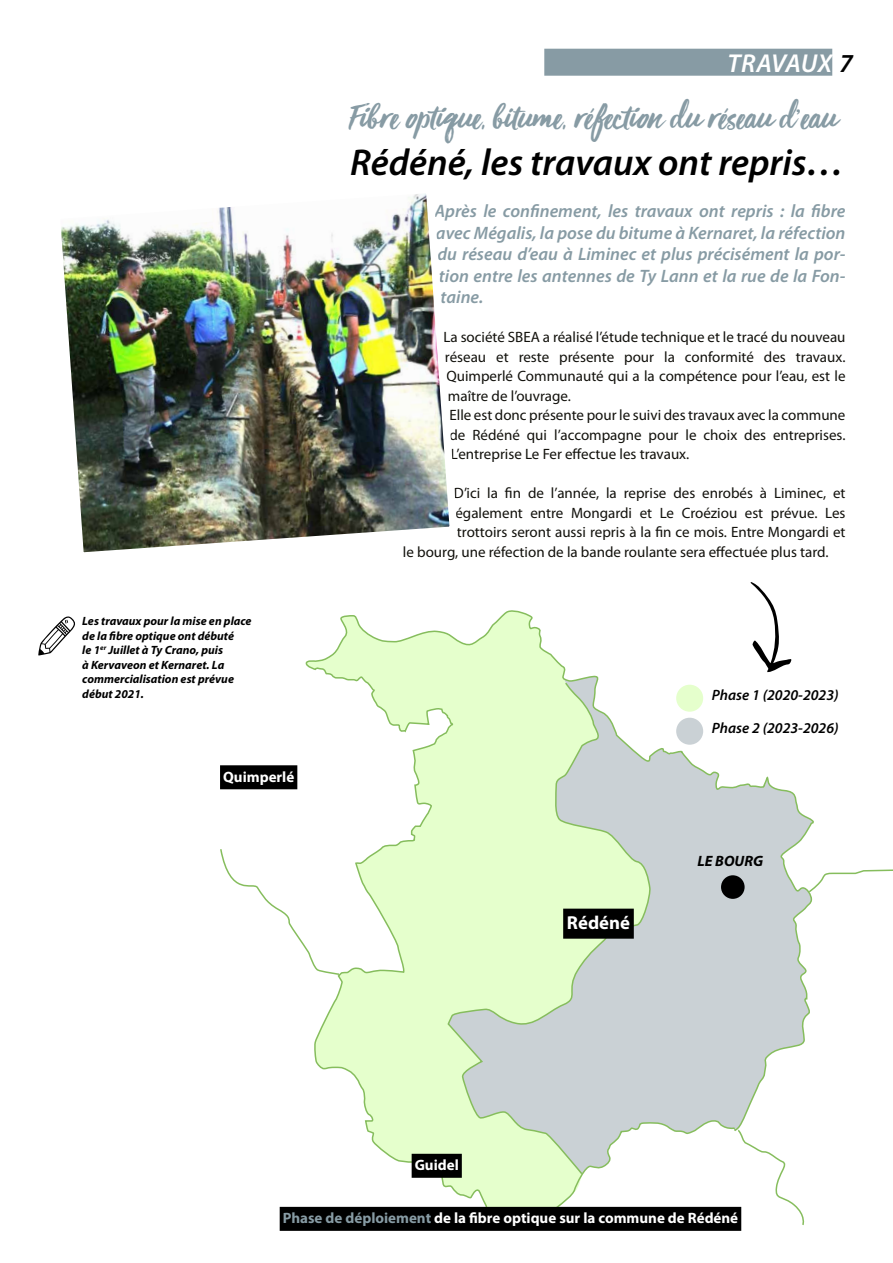
<style>
.page{position:relative;width:893px;height:1263px;background:#fff}
.page>*{position:absolute;margin:0;border:0;box-sizing:border-box;transform-origin:0 0}
.t1{font:37.5px "Viva Beautiful B";color:#879ba4}
.t2{font:italic 600 37.5px "Myriad Pro";color:#000}
.t3{font:italic 600 25.95px "Myriad Pro";letter-spacing:.005em;color:#fff}
.t4{font:700 18.75px "Myriad Pro";color:#fff}
.t5{font:italic 600 18px/21.6px "Myriad Pro";color:#879ba4;text-align:justify}
.t6{font:15px "Myriad Pro";color:#12110c}
.t7{font:700 15px "Myriad Pro";color:#fff}
.t8{font:italic 600 15px "Myriad Pro";color:#000}
.t9{font:italic 700 15px "Myriad Pro";color:#000}
.t10{font:italic 700 12px/14.4px "Myriad Pro";color:#000}
.s1{color:#000}
.s2{color:#879ba4}
</style>
<div class="page">
<div style="left:544px;top:49px;width:288px;height:27px;background:#879ba4"></div>
<svg style="left:38px;top:616px;width:37px;height:39px"></svg>
<img style="left:61px;top:193px;width:389px;height:360px">
<svg style="left:750px;top:582px;width:25px;height:28px"></svg>
<div style="left:220px;top:765px;width:77px;height:24px;background:#000"></div>
<svg style="left:305px;top:610px;width:509px;height:597px"></svg>
<svg style="left:447px;top:681px;width:205px;height:494px;background:#daecd0"></svg>
<div style="left:412px;top:1154px;width:50px;height:24px;background:#000"></div>
<div style="left:563px;top:909px;width:71px;height:30px;background:#000"></div>
<div style="left:280px;top:1207px;width:461px;height:24px;background:#000"></div>
<svg style="left:220px;top:847px;width:120px;height:129px"></svg>
<svg style="left:737px;top:1129px;width:69px;height:97px"></svg>
<svg style="left:808px;top:868px;width:85px;height:25px"></svg>
<div style="left:721px;top:875px;width:24px;height:24px;background:#000;border-radius:50%"></div>
<h2 class="t3" style="left:728px;top:50px;width:127px">TRAVAUX <span class="s1">7</span></h2>
<h1 class="t1" style="left:350px;top:92px;width:488px">Fibre optique, bitume, réfection du réseau d’eau</h1>
<h1 class="t2" style="left:350px;top:144px;width:495px">Rédéné, les travaux ont repris…</h1>
<p class="t10" style="left:82px;top:615px;width:171px">Les travaux pour la mise en place de la fibre optique ont débuté<br>le 1<sup>er</sup> Juillet à Ty Crano, puis<br>à Kervaveon et Kernaret. La commercialisation est prévue début 2021.</p>
<p class="t7" style="left:223px;top:769px;width:73px">Quimperlé</p>
<p class="t5" style="left:434px;top:201px;width:413px">Après le confinement, les travaux ont repris : la fibre avec Mégalis, la pose du bitume à Kernaret, la réfection du réseau d’eau à Liminec et plus précisément la por&shy;tion entre les antennes de Ty Lann et la rue de la Fon&shy;taine.</p>
<p class="t6" style="left:443px;top:330px;width:404px">La société SBEA a réalisé l’étude technique et le tracé du nouveau</p>
<p class="t6" style="left:445px;top:349px;width:402px">réseau et reste présente pour la conformité des travaux.</p>
<p class="t6" style="left:446px;top:369px;width:401px">Quimperlé Communauté qui a la compétence pour l’eau, est le</p>
<p class="t6" style="left:448px;top:388px;width:124px">maître de l’ouvrage.</p>
<p class="t6" style="left:449px;top:408px;width:397px">Elle est donc présente pour le suivi des travaux avec la commune</p>
<p class="t6" style="left:449px;top:427px;width:397px">de Rédéné qui l’accompagne pour le choix des entreprises.</p>
<p class="t6" style="left:451px;top:447px;width:240px">L’entreprise Le Fer effectue les travaux.</p>
<p class="t6" style="left:454px;top:486px;width:393px">D’ici la fin de l’année, la reprise des enrobés à Liminec, et</p>
<p class="t6" style="left:455px;top:505px;width:391px">également entre Mongardi et Le Croéziou est prévue. Les</p>
<p class="t6" style="left:457px;top:525px;width:390px">trottoirs seront aussi repris à la fin ce mois. Entre Mongardi et</p>
<p class="t6" style="left:403px;top:544px;width:427px">le bourg, une réfection de la bande roulante sera effectuée plus tard.</p>
<p class="t8" style="left:712px;top:688px;width:128px">Phase 1 (2020-2023)</p>
<p class="t8" style="left:712px;top:721px;width:128px">Phase 2 (2023-2026)</p>
<p class="t7" style="left:415px;top:1158px;width:46px">Guidel</p>
<p class="t4" style="left:567px;top:914px;width:65px">Rédéné</p>
<p class="t9" style="left:697px;top:853px;width:67px">LE BOURG</p>
<p class="t7" style="left:283px;top:1211px;width:457px"><span class="s2">Phase de déploiement</span> de la fibre optique sur la commune de Rédéné</p>
</div>
